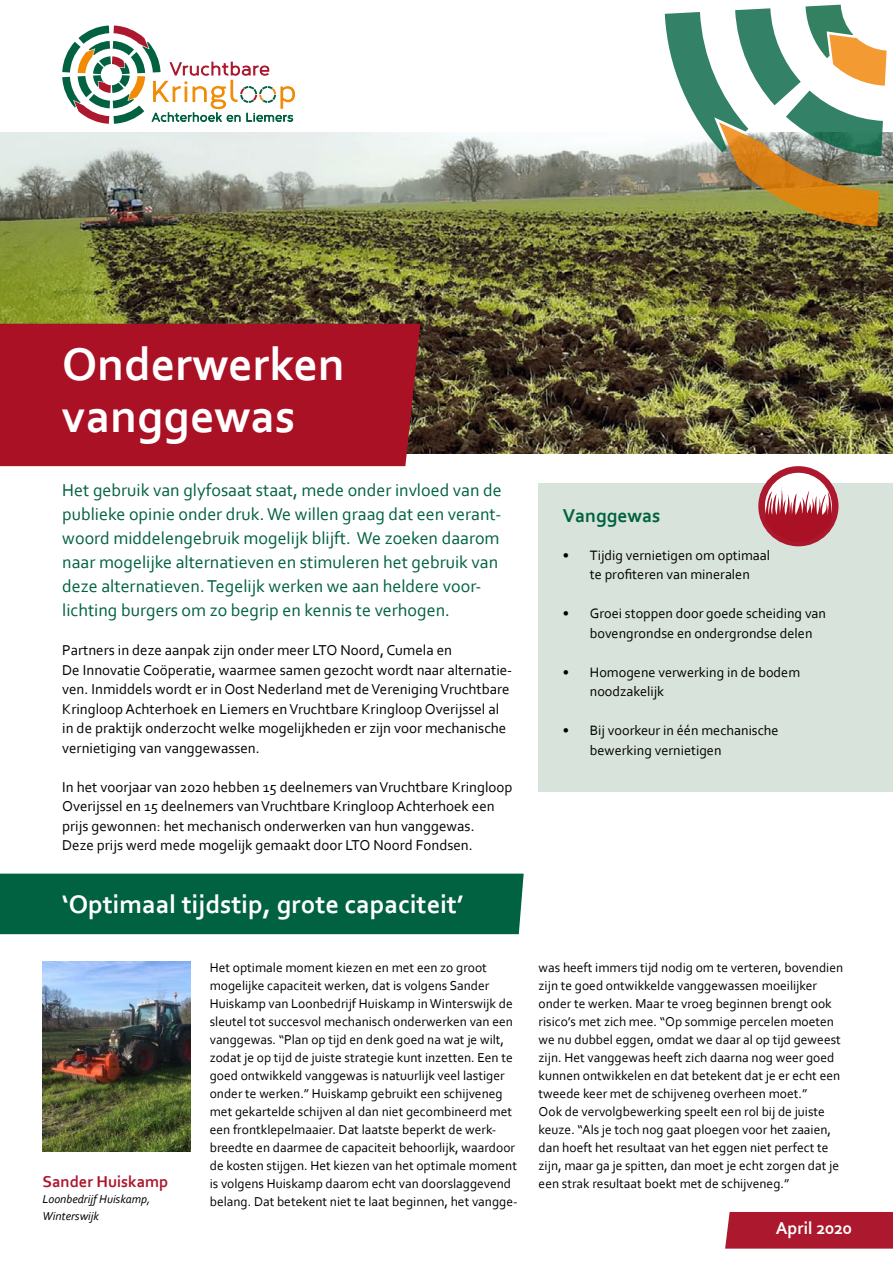
<style>
.page{position:relative;width:893px;height:1263px;background:#fff}
.page>*{position:absolute;margin:0;border:0;box-sizing:border-box;transform-origin:0 0}
.t1{font:700 48px/52.5px "Corbel";color:#fff}
.t2{font:700 26.55px "Corbel";color:#fff}
.t3{font:700 19.5px "Corbel";color:#006240}
.t4{font:18px/24px "Corbel";color:#016140}
.t5{font:700 18px "Corbel";color:#fff}
.t6{font:700 16.5px "Corbel";color:#ac182d}
.t7{font:15px/19.5px "Corbel";color:#000}
.t8{font:14.25px/19.5px "Corbel";color:#000}
.t9{font:13.5px/18px "Corbel";color:#000}
.t10{font:italic 12px/16.5px "Corbel";color:#000}
</style>
<div class="page">
<img style="left:0;top:133px;width:893px;height:321px">
<div style="left:539px;top:483px;width:354px;height:309px;background:#d8e3db"></div>
<svg style="left:62px;top:26px;width:234px;height:98px"></svg>
<svg style="left:762px;top:469px;width:73px;height:74px"></svg>
<div style="left:758px;top:466px;width:80px;height:80px;border:7px solid #ac182d;border-radius:50%"></div>
<svg style="left:765px;top:487px;width:66px;height:55px;background:#c76672"></svg>
<div style="left:0;top:324px;width:420px;height:142px;background:#aa1124"></div>
<svg style="left:665px;top:5px;width:222px;height:221px"></svg>
<div style="left:725px;top:1212px;width:168px;height:36px;background:#ac182d"></div>
<div style="left:0;top:874px;width:524px;height:60px;background:#006240"></div>
<img style="left:43px;top:961px;width:148px;height:191px">
<h1 class="t1" style="left:62px;top:336px;width:284px">Onderwerken vanggewas</h1>
<p class="t4" style="left:62px;top:478px;width:441px">Het gebruik van glyfosaat staat, mede onder invloed van de publieke opinie onder druk. We willen graag dat een verant&shy;woord middelengebruik mogelijk blijft. We zoeken daarom naar mogelijke alternatieven en stimuleren het gebruik van deze alternatieven. Tegelijk werken we aan heldere voor&shy;lichting burgers om zo begrip en kennis te verhogen.</p>
<p class="t7" style="left:62px;top:640px;width:451px">Partners in deze aanpak zijn onder meer LTO Noord, Cumela en<br>De Innovatie Coöperatie, waarmee samen gezocht wordt naar alternatie&shy;ven. Inmiddels wordt er in Oost Nederland met de Vereniging Vruchtbare Kringloop Achterhoek en Liemers en Vruchtbare Kringloop Overijssel al in de praktijk onderzocht welke mogelijkheden er zijn voor mechanische vernietiging van vanggewassen.</p>
<p class="t7" style="left:62px;top:776px;width:452px">In het voorjaar van 2020 hebben 15 deelnemers van Vruchtbare Kringloop Overijssel en 15 deelnemers van Vruchtbare Kringloop Achterhoek een prijs gewonnen: het mechanisch onderwerken van hun vanggewas.<br>Deze prijs werd mede mogelijk gemaakt door LTO Noord Fondsen.</p>
<h2 class="t2" style="left:62px;top:887px;width:403px">‘Optimaal tijdstip, grote capaciteit’</h2>
<h3 class="t3" style="left:563px;top:503px;width:99px">Vanggewas</h3>
<p class="t8" style="left:563px;top:545px;width:209px;text-align:center">• Tijdig vernietigen om optimaal te profiteren van mineralen</p>
<p class="t8" style="left:590px;top:603px;width:238px;text-indent:-27px">• Groei stoppen door goede scheiding van bovengrondse en ondergrondse delen</p>
<p class="t8" style="left:590px;top:662px;width:212px;text-indent:-27px">• Homogene verwerking in de bodem noodzakelijk</p>
<p class="t8" style="left:590px;top:720px;width:190px;text-indent:-27px">• Bij voorkeur in één mechanische bewerking vernietigen</p>
<p class="t6" style="left:43px;top:1171px;width:127px">Sander Huiskamp</p>
<p class="t10" style="left:43px;top:1190px;width:109px">Loonbedrijf Huiskamp,<br>Winterswijk</p>
<p class="t9" style="left:210px;top:958px;width:309px">Het optimale moment kiezen en met een zo groot mogelijke capaciteit werken, dat is volgens Sander Huiskamp van Loonbedrijf Huiskamp in Winterswijk de sleutel tot succesvol mechanisch onderwerken van een vanggewas. “Plan op tijd en denk goed na wat je wilt, zodat je op tijd de juiste strategie kunt inzetten. Een te goed ontwikkeld vanggewas is natuurlijk veel lastiger onder te werken.” Huiskamp gebruikt een schijveneg met gekartelde schijven al dan niet gecombineerd met een frontklepelmaaier. Dat laatste beperkt de werk&shy;breedte en daarmee de capaciteit behoorlijk, waardoor de kosten stijgen. Het kiezen van het optimale moment is volgens Huiskamp daarom echt van doorslaggevend belang. Dat betekent niet te laat beginnen, het vangge-</p>
<p class="t9" style="left:539px;top:958px;width:306px">was heeft immers tijd nodig om te verteren, bovendien zijn te goed ontwikkelde vanggewassen moeilijker onder te werken. Maar te vroeg beginnen brengt ook risico’s met zich mee. “Op sommige percelen moeten we nu dubbel eggen, omdat we daar al op tijd geweest zijn. Het vanggewas heeft zich daarna nog weer goed kunnen ontwikkelen en dat betekent dat je er echt een tweede keer met de schijveneg overheen moet.”<br>Ook de vervolgbewerking speelt een rol bij de juiste keuze. “Als je toch nog gaat ploegen voor het zaaien, dan hoeft het resultaat van het eggen niet perfect te zijn, maar ga je spitten, dan moet je echt zorgen dat je een strak resultaat boekt met de schijveneg.”</p>
<h3 class="t5" style="left:776px;top:1217px;width:78px">April 2020</h3>
</div>
